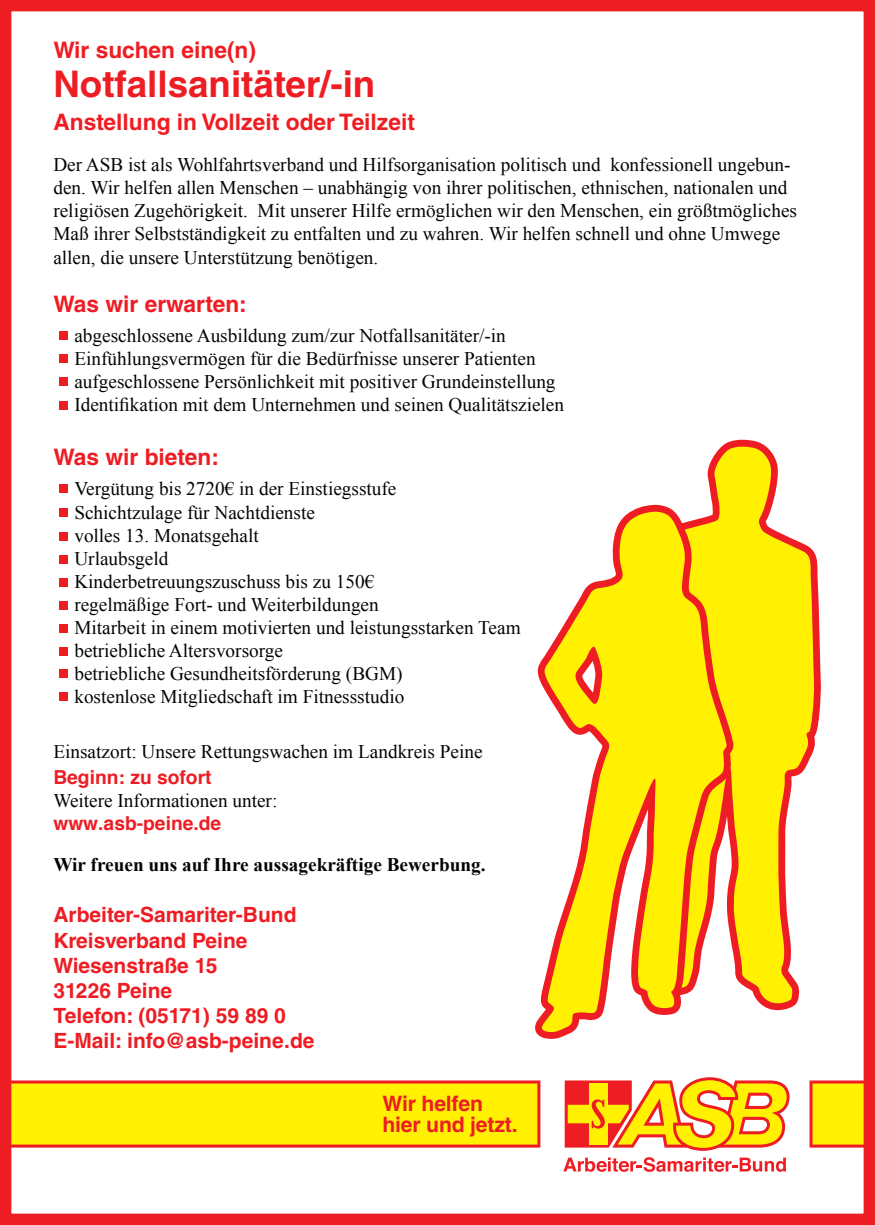
<style>
.page{position:relative;width:875px;height:1225px;background:#fff}
.page>*{position:absolute;margin:0;border:0;box-sizing:border-box;transform-origin:0 0}
.t1{font:700 36.75px "Helvetica LT Std";color:#ee1d23}
.t2{font:700 22.75px "Helvetica LT Std";color:#ee1d23}
.t3{font:700 21.26px/21.3px "Helvetica LT Std";letter-spacing:-.01em;color:#ee1d23}
.t4{font:700 21px/25.2px "Helvetica LT Std";color:#ee1d23}
.t5{font:19.25px/23.1px "Times New Roman";color:#030505}
.t6{font:700 19.25px "Times New Roman";color:#030505}
.t7{font:700 19.25px "Helvetica";color:#ee1d23}
</style>
<div class="page">
<svg style="left:563px;top:1157px;width:223px;height:15px"></svg>
<svg style="left:565px;top:1077px;width:225px;height:74px"></svg>
<svg style="left:12px;top:1080px;width:528px;height:68px"></svg>
<svg style="left:810px;top:1080px;width:53px;height:68px"></svg>
<div style="left:60px;top:331px;width:8px;height:9px;background:#ee1d23"></div>
<div style="left:60px;top:484px;width:8px;height:9px;background:#ee1d23"></div>
<div style="left:60px;top:355px;width:8px;height:8px;background:#ee1d23"></div>
<div style="left:60px;top:508px;width:8px;height:9px;background:#ee1d23"></div>
<div style="left:60px;top:532px;width:8px;height:8px;background:#ee1d23"></div>
<div style="left:60px;top:401px;width:8px;height:9px;background:#ee1d23"></div>
<div style="left:60px;top:377px;width:8px;height:9px;background:#ee1d23"></div>
<div style="left:60px;top:555px;width:8px;height:9px;background:#ee1d23"></div>
<div style="left:60px;top:578px;width:8px;height:9px;background:#ee1d23"></div>
<div style="left:60px;top:601px;width:8px;height:9px;background:#ee1d23"></div>
<div style="left:60px;top:624px;width:8px;height:9px;background:#ee1d23"></div>
<div style="left:60px;top:647px;width:8px;height:9px;background:#ee1d23"></div>
<div style="left:60px;top:669px;width:8px;height:9px;background:#ee1d23"></div>
<div style="left:60px;top:692px;width:8px;height:9px;background:#ee1d23"></div>
<div style="left:0;top:0;width:875px;height:1225px;border:11px solid #ee1d23"></div>
<svg style="left:653px;top:440px;width:168px;height:570px;fill:#fff101"></svg>
<svg style="left:535px;top:505px;width:199px;height:534px;fill:#fff101"></svg>
<p class="t2" style="left:53px;top:36px;width:204px">Wir suchen eine(n)</p>
<h1 class="t1" style="left:53px;top:62px;width:324px">Notfallsanitäter/-in</h1>
<p class="t2" style="left:53px;top:108px;width:363px">Anstellung in Vollzeit oder Teilzeit</p>
<p class="t5" style="left:53px;top:153px;width:745px">Der ASB ist als Wohlfahrtsverband und Hilfsorganisation politisch und konfessionell ungebun&shy;den. Wir helfen allen Menschen – unabhängig von ihrer politischen, ethnischen, nationalen und religiösen Zugehörigkeit. Mit unserer Hilfe ermöglichen wir den Menschen, ein größtmögliches Maß ihrer Selbstständigkeit zu entfalten und zu wahren. Wir helfen schnell und ohne Umwege allen, die unsere Unterstützung benötigen.</p>
<p class="t2" style="left:53px;top:290px;width:195px">Was wir erwarten:</p>
<p class="t5" style="left:74px;top:324px;width:491px">abgeschlossene Ausbildung zum/zur Notfallsanitäter/-in Einfühlungsvermögen für die Bedürfnisse unserer Patienten aufgeschlossene Persönlichkeit mit positiver Grundeinstellung Identifikation mit dem Unternehmen und seinen Qualitätszielen</p>
<p class="t2" style="left:53px;top:443px;width:167px">Was wir bieten:</p>
<p class="t5" style="left:74px;top:477px;width:448px">Vergütung bis 2720€ in der Einstiegsstufe<br>Schichtzulage für Nachtdienste<br>volles 13. Monatsgehalt<br>Urlaubsgeld<br>Kinderbetreuungszuschuss bis zu 150€<br>regelmäßige Fort- und Weiterbildungen<br>Mitarbeit in einem motivierten und leistungsstarken Team betriebliche Altersvorsorge<br>betriebliche Gesundheitsförderung (BGM)<br>kostenlose Mitgliedschaft im Fitnessstudio</p>
<p class="t5" style="left:53px;top:740px;width:431px">Einsatzort: Unsere Rettungswachen im Landkreis Peine</p>
<p class="t7" style="left:53px;top:765px;width:160px">Beginn: zu sofort</p>
<p class="t5" style="left:53px;top:788px;width:226px">Weitere Informationen unter:</p>
<p class="t7" style="left:53px;top:811px;width:169px">www.asb-peine.de</p>
<p class="t6" style="left:53px;top:851px;width:434px">Wir freuen uns auf Ihre aussagekräftige Bewerbung.</p>
<p class="t4" style="left:53px;top:902px;width:263px">Arbeiter-Samariter-Bund<br>Kreisverband Peine<br>Wiesenstraße 15<br>31226 Peine<br>Telefon: (05171) 59 89 0<br>E-Mail: info@asb-peine.de</p>
<p class="t3" style="left:382px;top:1093px;width:137px">Wir helfen hier und jetzt.</p>
</div>
